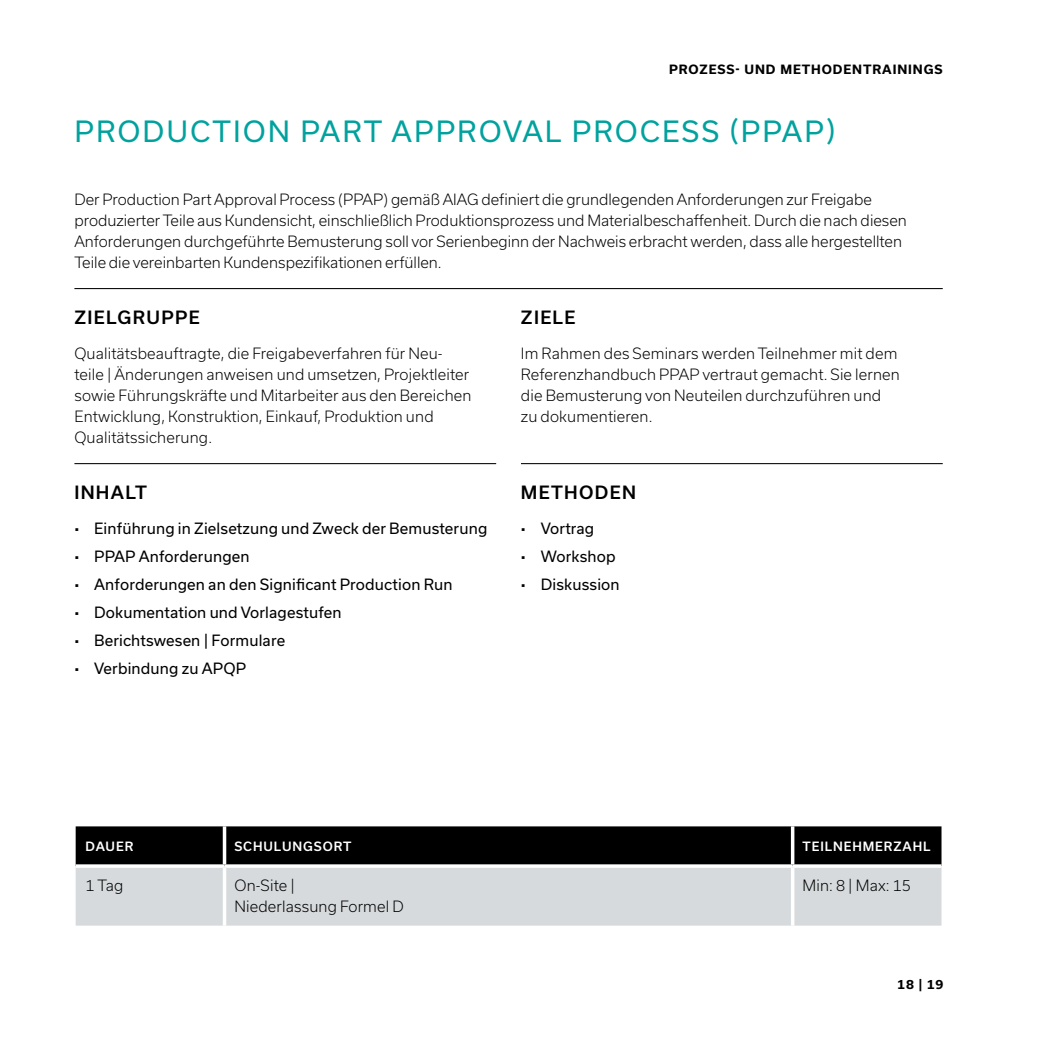
<style>
.page{position:relative;width:1042px;height:1042px;background:#fff}
.page>*{position:absolute;margin:0;border:0;box-sizing:border-box;transform-origin:0 0}
.t1{font:28px "Usual";letter-spacing:.075em;color:#00a29e}
.t2{font:500 17.5px "Usual";letter-spacing:.075em;color:#000}
.t3{font:300 14.88px/21px "Usual";color:#000}
.t4{font:14.88px/28px "Usual";letter-spacing:.01em;color:#000}
.t5{font:700 12.25px "Usual";letter-spacing:.075em;color:#000}
.t6{font:500 12.25px "Usual";letter-spacing:.075em;color:#fff}
.s1{font-weight:800}
</style>
<div class="page">
<hr style="left:74px;top:288px;width:869px;height:1px;background:#000">
<hr style="left:74px;top:463px;width:422px;height:1px;background:#000">
<hr style="left:521px;top:463px;width:422px;height:1px;background:#000">
<div style="left:76px;top:826px;width:865px;height:38px;background:#000"></div>
<div style="left:76px;top:868px;width:865px;height:57px;background:#d6dadc"></div>
<hr style="left:223px;top:826px;width:3px;height:38px;background:#fff">
<hr style="left:791px;top:826px;width:3px;height:38px;background:#fff">
<svg style="left:76px;top:864px;width:148px;height:1px"></svg>
<svg style="left:224px;top:864px;width:568px;height:4px"></svg>
<hr style="left:223px;top:868px;width:3px;height:57px;background:#fff">
<svg style="left:792px;top:864px;width:149px;height:4px"></svg>
<hr style="left:791px;top:868px;width:3px;height:57px;background:#fff">
<p class="t5" style="left:669px;top:62px;width:275px">PROZESS- UND METHODENTRAININGS</p>
<h1 class="t1" style="left:74px;top:116px;width:762px">PRODUCTION PART APPROVAL PROCESS (PPAP)</h1>
<p class="t3" style="left:74px;top:189px;width:834px">Der Production Part Approval Process (PPAP) gemäß AIAG definiert die grundlegenden Anforderungen zur Freigabe produzierter Teile aus Kundensicht, einschließlich Produktionsprozess und Materialbeschaffenheit. Durch die nach diesen Anforderungen durchgeführte Bemusterung soll vor Serienbeginn der Nachweis erbracht werden, dass alle hergestellten Teile die vereinbarten Kundenspezifikationen erfüllen.</p>
<p class="t2" style="left:74px;top:308px;width:127px">ZIELGRUPPE</p>
<p class="t3" style="left:74px;top:343px;width:399px">Qualitätsbeauftragte, die Freigabeverfahren für Neu&shy;teile | Änderungen anweisen und umsetzen, Projektleiter sowie Führungskräfte und Mitarbeiter aus den Bereichen Entwicklung, Konstruktion, Einkauf, Produktion und Qualitätssicherung.</p>
<p class="t2" style="left:74px;top:483px;width:74px">INHALT</p>
<p class="t4" style="left:74px;top:515px;width:414px"><span class="s1">·</span> Einführung in Zielsetzung und Zweck der Bemusterung <span class="s1">·</span> PPAP Anforderungen<br><span class="s1">·</span> Anforderungen an den Significant Production Run<br><span class="s1">·</span> Dokumentation und Vorlagestufen<br><span class="s1">·</span> Berichtswesen | Formulare<br><span class="s1">·</span> Verbindung zu APQP</p>
<p class="t2" style="left:521px;top:308px;width:56px">ZIELE</p>
<p class="t3" style="left:521px;top:343px;width:380px">Im Rahmen des Seminars werden Teilnehmer mit dem Referenzhandbuch PPAP vertraut gemacht. Sie lernen die Bemusterung von Neuteilen durchzuführen und zu dokumentieren.</p>
<p class="t2" style="left:521px;top:483px;width:116px">METHODEN</p>
<p class="t4" style="left:521px;top:515px;width:100px"><span class="s1">·</span> Vortrag<br><span class="s1">·</span> Workshop <span class="s1">·</span> Diskussion</p>
<p class="t6" style="left:86px;top:839px;width:49px">DAUER</p>
<p class="t6" style="left:234px;top:839px;width:118px">SCHULUNGSORT</p>
<p class="t6" style="left:802px;top:839px;width:129px">TEILNEHMERZAHL</p>
<p class="t3" style="left:86px;top:875px;width:39px">1 Tag</p>
<p class="t3" style="left:234px;top:875px;width:171px">On-Site |<br>Niederlassung Formel D</p>
<p class="t3" style="left:802px;top:875px;width:110px">Min: 8 | Max: 15</p>
<p class="t5" style="left:897px;top:978px;width:48px">18 | 19</p>
</div>
